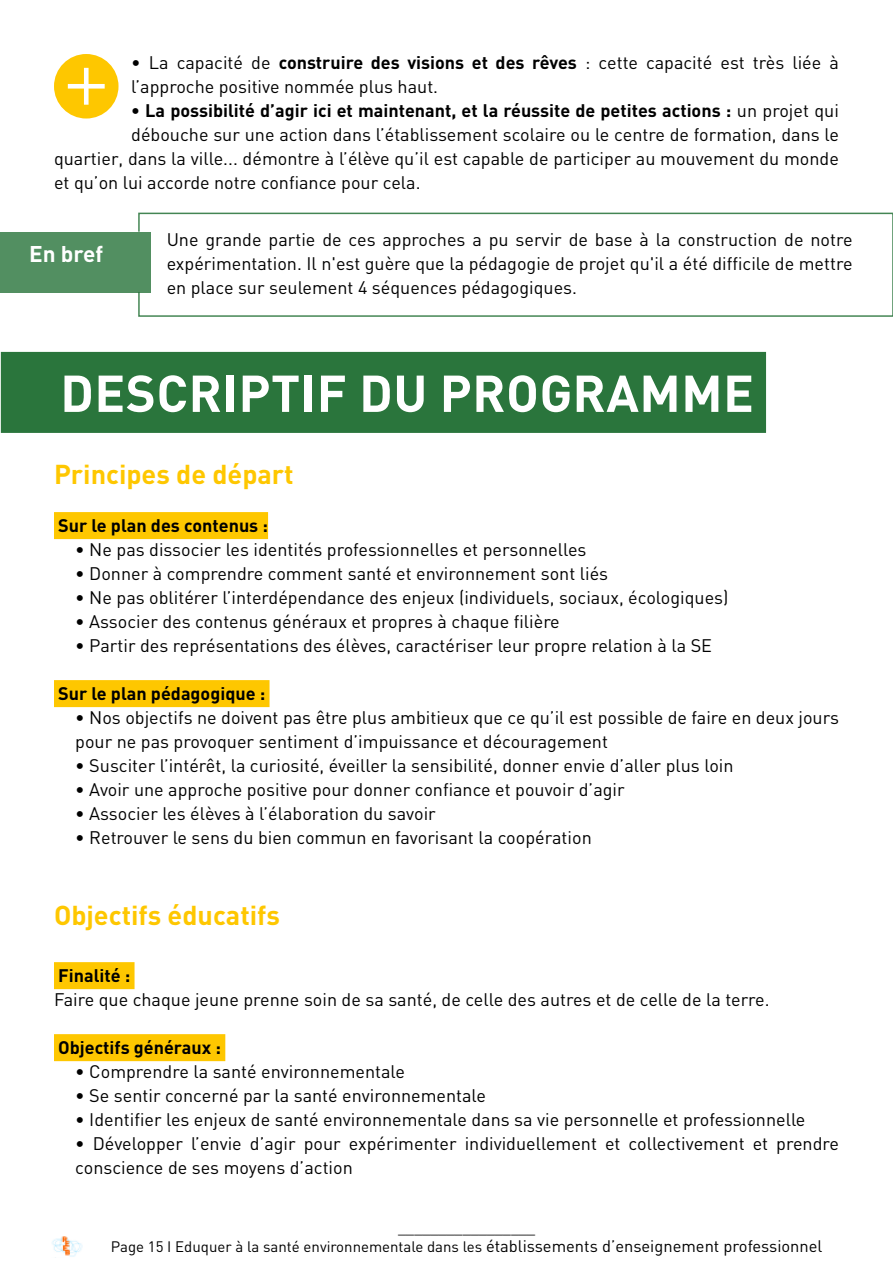
<style>
.page{position:relative;width:893px;height:1263px;background:#fff}
.page>*{position:absolute;margin:0;border:0;box-sizing:border-box;transform-origin:0 0}
.t1{font:700 51px "DINOT";letter-spacing:.01em;color:#fff}
.texte{font:700 27px "DINOT";color:#fec700}
.t2{font:700 22.5px "DINOT";color:#fff}
.texte-2{font:18px/24px "DIN";color:#000}
.texte-3{font:700 18px "DINOT";color:#000}
.t3{font:15px/19.5px "DIN";color:#000;text-align:center}
.s1{font-family:"DINOT";font-weight:700}
.s2{font-family:"DIN";font-weight:400}
.s3{font-size:16.5px}
</style>
<div class="page">
<img style="left:52px;top:1236px;width:31px;height:22px">
<svg style="left:54px;top:54px;width:65px;height:65px"></svg>
<div style="left:54px;top:512px;width:214px;height:27px;background:#fec700"></div>
<div style="left:54px;top:680px;width:216px;height:27px;background:#fec700"></div>
<div style="left:54px;top:962px;width:81px;height:27px;background:#fec700"></div>
<div style="left:54px;top:1034px;width:171px;height:27px;background:#fec700"></div>
<div style="left:1px;top:352px;width:765px;height:81px;background:#2a753c"></div>
<svg style="left:137px;top:212px;width:756px;height:105px"></svg>
<div style="left:0;top:232px;width:150px;height:60px;background:#528f61"></div>
<p class="texte-2" style="left:131px;top:50px;width:709px">• La capacité de <span class="s1">construire des visions et des rêves</span> : cette capacité est très liée à l’approche positive nommée plus haut.</p>
<p class="texte-3" style="left:131px;top:98px;width:709px">• La possibilité d’agir ici et maintenant, et la réussite de petites actions : <span class="s2">un projet qui</span></p>
<p class="texte-2" style="left:131px;top:122px;width:709px">débouche sur une action dans l’établissement scolaire ou le centre de formation, dans le</p>
<p class="texte-2" style="left:54px;top:146px;width:786px">quartier, dans la ville... démontre à l’élève qu’il est capable de participer au mouvement du monde</p>
<p class="texte-2" style="left:54px;top:170px;width:368px">et qu’on lui accorde notre confiance pour cela.</p>
<p class="texte-2" style="left:167px;top:227px;width:687px;text-align:justify">Une grande partie de ces approches a pu servir de base à la construction de notre expérimentation. Il n'est guère que la pédagogie de projet qu'il a été difficile de mettre en place sur seulement 4 séquences pédagogiques.</p>
<p class="t2" style="left:29px;top:238px;width:75px">En bref</p>
<p class="t1" style="left:60px;top:359px;width:695px">DESCRIPTIF DU PROGRAMME</p>
<p class="texte" style="left:54px;top:455px;width:241px">Principes de départ</p>
<p class="texte-3" style="left:58px;top:513px;width:211px">Sur le plan des contenus :</p>
<p class="texte-2" style="left:75px;top:537px;width:513px">• Ne pas dissocier les identités professionnelles et personnelles</p>
<p class="texte-2" style="left:75px;top:561px;width:534px">• Donner à comprendre comment santé et environnement sont liés</p>
<p class="texte-2" style="left:75px;top:585px;width:655px">• Ne pas oblitérer l’interdépendance des enjeux (individuels, sociaux, écologiques)</p>
<p class="texte-2" style="left:75px;top:609px;width:486px">• Associer des contenus généraux et propres à chaque filière</p>
<p class="texte-2" style="left:75px;top:633px;width:638px">• Partir des représentations des élèves, caractériser leur propre relation à la SE</p>
<p class="texte-3" style="left:58px;top:681px;width:209px">Sur le plan pédagogique :</p>
<p class="texte-2" style="left:75px;top:705px;width:765px">• Nos objectifs ne doivent pas être plus ambitieux que ce qu’il est possible de faire en deux jours pour ne pas provoquer sentiment d’impuissance et découragement</p>
<p class="texte-2" style="left:75px;top:753px;width:660px">• Susciter l’intérêt, la curiosité, éveiller la sensibilité, donner envie d’aller plus loin</p>
<p class="texte-2" style="left:75px;top:777px;width:551px">• Avoir une approche positive pour donner confiance et pouvoir d’agir</p>
<p class="texte-2" style="left:75px;top:801px;width:362px">• Associer les élèves à l’élaboration du savoir</p>
<p class="texte-2" style="left:75px;top:825px;width:518px">• Retrouver le sens du bien commun en favorisant la coopération</p>
<p class="texte" style="left:54px;top:896px;width:228px">Objectifs éducatifs</p>
<p class="texte-3" style="left:58px;top:963px;width:74px">Finalité :</p>
<p class="texte-2" style="left:54px;top:987px;width:717px">Faire que chaque jeune prenne soin de sa santé, de celle des autres et de celle de la terre.</p>
<p class="texte-3" style="left:58px;top:1035px;width:164px">Objectifs généraux :</p>
<p class="texte-2" style="left:75px;top:1059px;width:331px">• Comprendre la santé environnementale</p>
<p class="texte-2" style="left:75px;top:1083px;width:412px">• Se sentir concerné par la santé environnementale</p>
<p class="texte-2" style="left:75px;top:1107px;width:732px">• Identifier les enjeux de santé environnementale dans sa vie personnelle et professionnelle</p>
<p class="texte-2" style="left:75px;top:1131px;width:765px">• Développer l’envie d’agir pour expérimenter individuellement et collectivement et prendre conscience de ses moyens d’action</p>
<p class="t3" style="left:111px;top:1217px;width:713px">_________________<br>Page 15 I Eduquer à la santé environnementale dans les <span class="s3">établissements d’enseignement professionnel</span></p>
</div>
